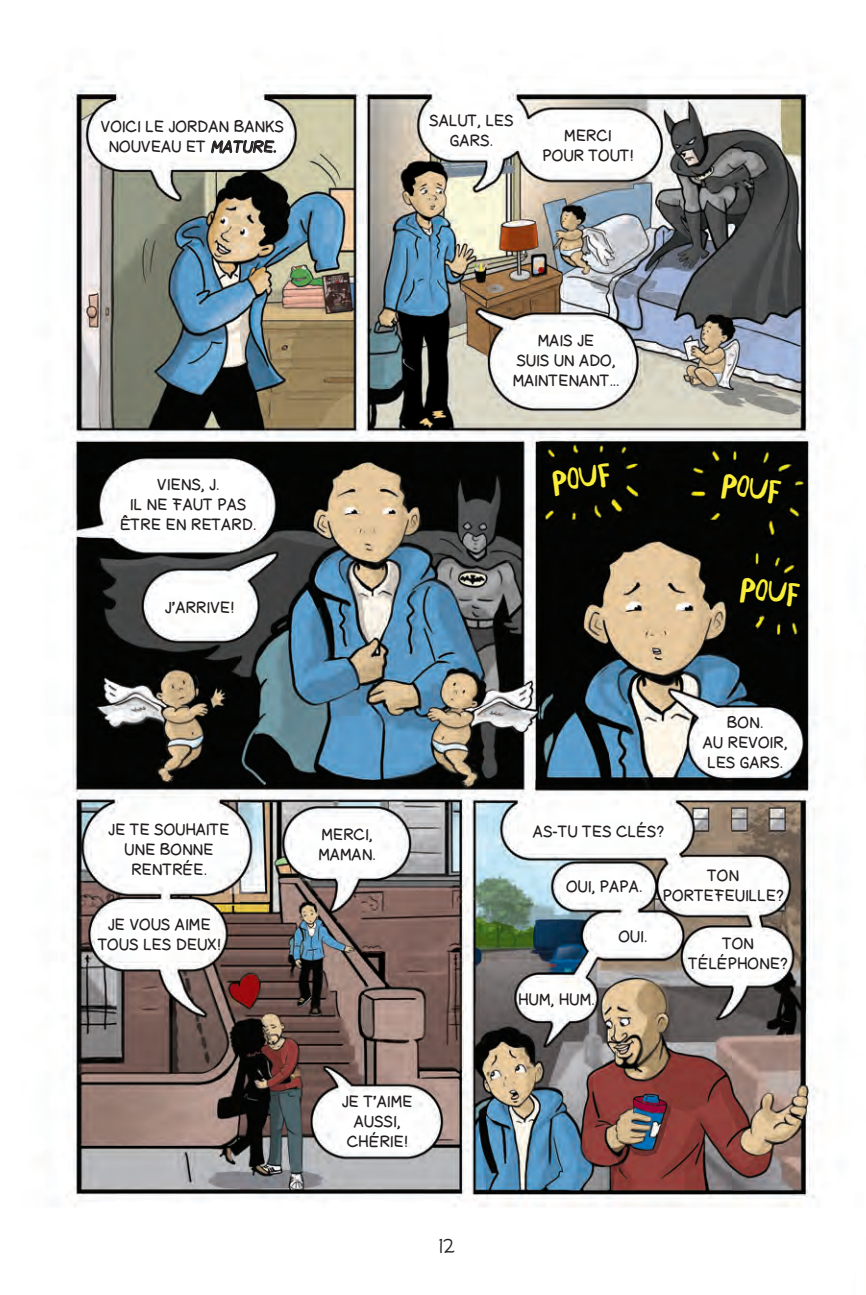
<style>
.page{position:relative;width:866px;height:1295px;background:#fff}
.page>*{position:absolute;margin:0;border:0;box-sizing:border-box;transform-origin:0 0}
.t1{font:30px "Daft Brush";color:#f8ed39}
.t2{font:18px "A Jordan Banks";color:#231f20}
.Speech_bubble{font:16px/20px "Schuboise Handwrite";color:#231f20;text-align:center;scale:.95 1}
.s1{font-style:italic}
</style>
<div class="page">
<img style="left:66px;top:77px;width:753px;height:1130px">
<p class="Speech_bubble" style="left:101px;top:117px;width:195px">VOICI LE JORDAN BANKS<br>NOUVEAU ET <span class="s1">MATURE.</span></p>
<p class="Speech_bubble" style="left:429px;top:110px;width:90px">SALUT, LES<br>GARS.</p>
<p class="Speech_bubble" style="left:564px;top:125px;width:52px">MERCI</p>
<p class="Speech_bubble" style="left:542px;top:145px;width:97px">POUR TOUT!</p>
<p class="Speech_bubble" style="left:157px;top:474px;width:67px">VIENS, J.</p>
<p class="Speech_bubble" style="left:130px;top:494px;width:124px">IL NE FAUT PAS</p>
<p class="Speech_bubble" style="left:120px;top:514px;width:145px">ÊTRE EN RETARD.</p>
<p class="Speech_bubble" style="left:165px;top:597px;width:74px">J’ARRIVE!</p>
<p class="Speech_bubble" style="left:109px;top:819px;width:129px">JE TE SOUHAITE</p>
<p class="Speech_bubble" style="left:124px;top:839px;width:95px">UNE BONNE</p>
<p class="Speech_bubble" style="left:131px;top:859px;width:81px">RENTRÉE.</p>
<p class="Speech_bubble" style="left:98px;top:914px;width:131px">JE VOUS AIME<br>TOUS LES DEUX!</p>
<p class="Speech_bubble" style="left:321px;top:824px;width:55px">MERCI,</p>
<p class="Speech_bubble" style="left:318px;top:844px;width:62px">MAMAN.</p>
<p class="Speech_bubble" style="left:342px;top:1091px;width:76px">JE T’AIME</p>
<p class="Speech_bubble" style="left:354px;top:1111px;width:50px">AUSSI,</p>
<p class="Speech_bubble" style="left:347px;top:1131px;width:65px">CHÉRIE!</p>
<p class="t2" style="left:438px;top:1235px;width:18px">12</p>
<p class="Speech_bubble" style="left:538px;top:330px;width:61px">MAIS JE</p>
<p class="Speech_bubble" style="left:512px;top:350px;width:114px;text-align:left">SUIS UN ADO,<br>MAINTENANT...</p>
<p class="t1" style="left:550px;top:461px;width:56px;rotate:-7deg">POUF</p>
<p class="t1" style="left:725px;top:463px;width:56px;rotate:9deg">POUF</p>
<p class="t1" style="left:744px;top:567px;width:56px;rotate:8deg">POUF</p>
<p class="Speech_bubble" style="left:727px;top:712px;width:39px">BON.</p>
<p class="Speech_bubble" style="left:703px;top:732px;width:91px">AU REVOIR,</p>
<p class="Speech_bubble" style="left:707px;top:752px;width:81px">LES GARS.</p>
<p class="Speech_bubble" style="left:533px;top:822px;width:140px">AS-TU TES CLÉS?</p>
<p class="Speech_bubble" style="left:662px;top:865px;width:129px">TON<br>PORTEFEUILLE?</p>
<p class="Speech_bubble" style="left:566px;top:877px;width:82px">OUI, PAPA.</p>
<p class="Speech_bubble" style="left:618px;top:926px;width:32px">OUI.</p>
<p class="Speech_bubble" style="left:688px;top:933px;width:106px">TON<br>TÉLÉPHONE?</p>
<p class="Speech_bubble" style="left:518px;top:989px;width:82px">HUM, HUM.</p>
</div>
